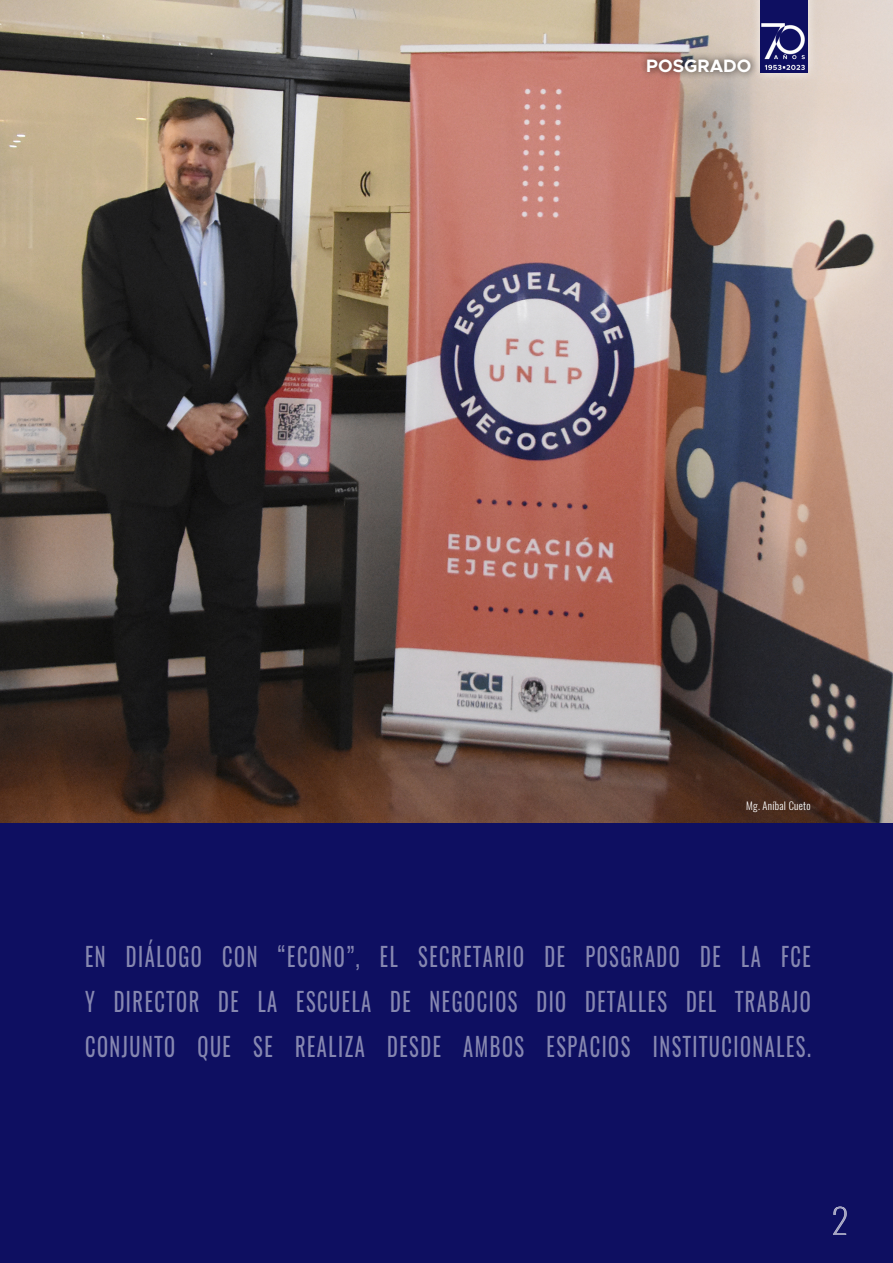
<style>
.page{position:relative;width:893px;height:1263px;background:#fff}
.page>*{position:absolute;margin:0;border:0;box-sizing:border-box;transform-origin:0 0}
.t1{font:200 34.5px "Oswald";color:#a7a9ac}
.t2{font:25.5px/45px "Oswald";letter-spacing:.075em;color:#8687b0;text-align:justify;scale:.8 1}
.t3{font:700 18px "Metropolis";color:#fff}
.t4{font:300 10.5px "Oswald";letter-spacing:.025em;color:#fff}
</style>
<div class="page">
<div style="left:0;top:800px;width:893px;height:463px;background:#0e0f61"></div>
<img style="left:0;top:0;width:893px;height:822px">
<div style="left:639px;top:52px;width:120px;height:28px;background:#000;opacity:.75"></div>
<div style="left:750px;top:0;width:68px;height:82px;background:#fff;opacity:.75"></div>
<svg style="left:760px;top:0;width:48px;height:72px;background:#333479"></svg>
<p class="t3" style="left:646px;top:55px;width:107px">POSGRADO</p>
<p class="t4" style="left:746px;top:796px;width:66px">Mg. Aníbal Cueto</p>
<p class="t2" style="left:85px;top:932px;width:909px">EN DIÁLOGO CON “ECONO”, EL SECRETARIO DE POSGRADO DE LA FCE Y DIRECTOR DE LA ESCUELA DE NEGOCIOS DIO DETALLES DEL TRABAJO CONJUNTO QUE SE REALIZA DESDE AMBOS ESPACIOS INSTITUCIONALES.</p>
<h1 class="t1" style="left:832px;top:1190px;width:18px">2</h1>
</div>
